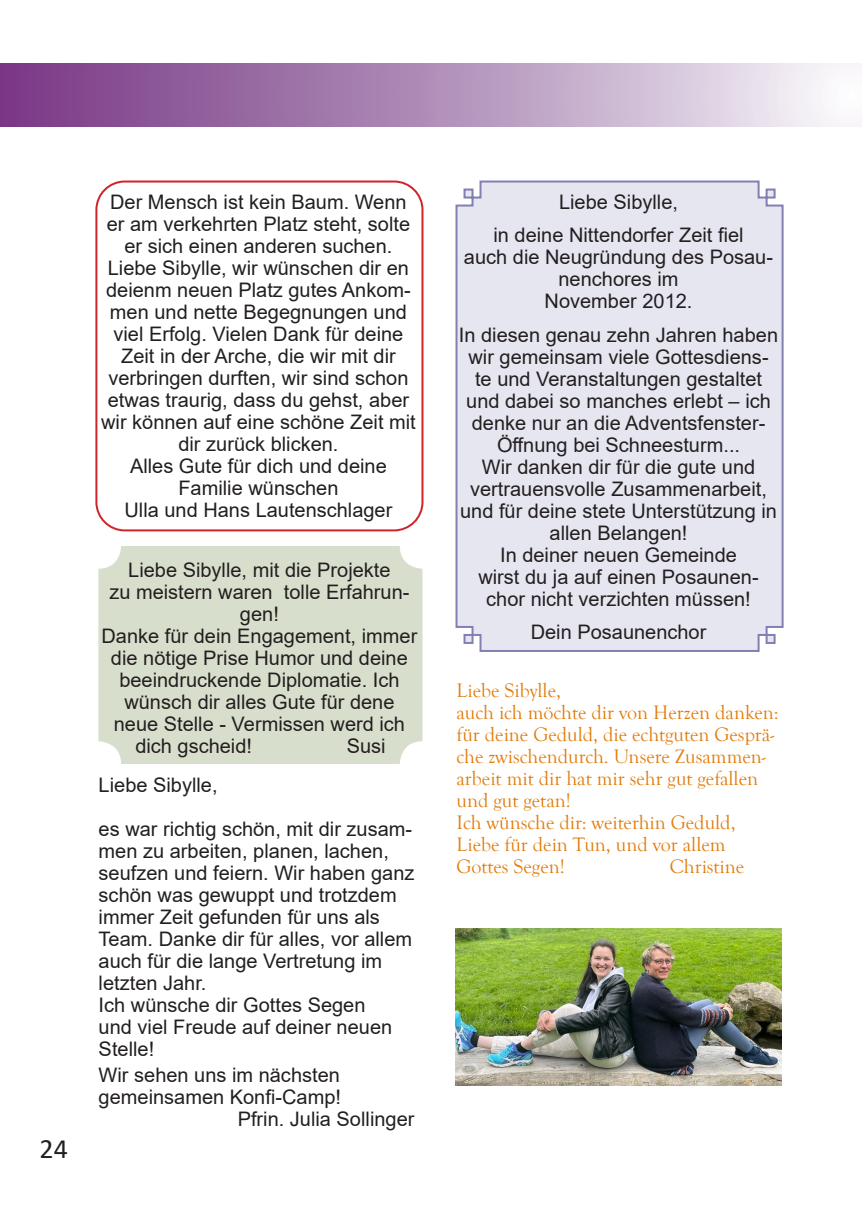
<style>
.page{position:relative;width:862px;height:1214px;background:#fff}
.page>*{position:absolute;margin:0;border:0;box-sizing:border-box;transform-origin:0 0}
.t1{font:28px "Calibri";color:#231f20}
.t2{font:20px/22px "Arial";color:#231f20;text-align:center}
.t3{font:20px/22px "Goudy Old Style T";color:#e27b0a}
</style>
<div class="page">
<div style="left:0;top:64px;width:862px;height:62px;background:linear-gradient(to right,#733180,#f5f5f8)"></div>
<div style="left:95px;top:180px;width:328px;height:351px;border:2px solid #d1232a;border-radius:28px"></div>
<div style="left:455px;top:180px;width:329px;height:472px;background:#e6e6f0"></div>
<div style="left:98px;top:546px;width:324px;height:218px;background:#d8decc;border-radius:23px"></div>
<img style="left:455px;top:928px;width:327px;height:157px">
<h1 class="t1" style="left:40px;top:1128px;width:30px">24</h1>
<p class="t2" style="left:101px;top:191px;width:316px">Der Mensch ist kein Baum. Wenn er am verkehrten Platz steht, solte er sich einen anderen suchen.<br>Liebe Sibylle, wir wünschen dir en deienm neuen Platz gutes Ankom&shy;men und nette Begegnungen und viel Erfolg. Vielen Dank für deine<br>Zeit in der Arche, die wir mit dir verbringen durften, wir sind schon etwas traurig, dass du gehst, aber wir können auf eine schöne Zeit mit dir zurück blicken.<br>Alles Gute für dich und deine<br>Familie wünschen<br>Ulla und Hans Lautenschlager</p>
<p class="t2" style="left:493px;top:185px;width:252px;line-height:33.4px">Liebe Sibylle,<br>in deine Nittendorfer Zeit fiel</p>
<p class="t2" style="left:464px;top:246px;width:311px">auch die Neugründung des Posau&shy;nenchores im<br>November 2012.</p>
<p class="t2" style="left:459px;top:323px;width:321px">In diesen genau zehn Jahren haben wir gemeinsam viele Gottesdiens&shy;te und Veranstaltungen gestaltet und dabei so manches erlebt – ich denke nur an die Adventsfenster-<br>Öffnung bei Schneesturm...<br>Wir danken dir für die gute und vertrauensvolle Zusammenarbeit, und für deine stete Unterstützung in allen Belangen!<br>In deiner neuen Gemeinde<br>wirst du ja auf einen Posaunen&shy;chor nicht verzichten müssen!</p>
<p class="t2" style="left:531px;top:621px;width:177px">Dein Posaunenchor</p>
<p class="t2" style="left:128px;top:558px;width:264px">Liebe Sibylle, mit die Projekte</p>
<p class="t2" style="left:109px;top:580px;width:302px">zu meistern waren tolle Erfahrun-</p>
<p class="t2" style="left:240px;top:602px;width:40px">gen!</p>
<p class="t2" style="left:102px;top:624px;width:317px">Danke für dein Engagement, immer</p>
<p class="t2" style="left:111px;top:646px;width:298px">die nötige Prise Humor und deine</p>
<p class="t2" style="left:119px;top:668px;width:282px">beeindruckende Diplomatie. Ich</p>
<p class="t2" style="left:124px;top:690px;width:272px">wünsch dir alles Gute für dene</p>
<p class="t2" style="left:114px;top:712px;width:293px">neue Stelle - Vermissen werd ich</p>
<p class="t2" style="left:135px;top:734px;width:118px">dich gscheid!</p>
<p class="t2" style="left:347px;top:734px;width:40px">Susi</p>
<p class="t3" style="left:456px;top:680px;width:324px">Liebe Sibylle,<br>auch ich möchte dir von Herzen danken: für deine Geduld, die echtguten Gesprä&shy;che zwischendurch. Unsere Zusammen&shy;arbeit mit dir hat mir sehr gut gefallen und gut getan!<br>Ich wünsche dir: weiterhin Geduld,<br>Liebe für dein Tun, und vor allem<br>Gottes Segen!</p>
<p class="t2" style="left:99px;top:774px;width:120px">Liebe Sibylle,</p>
<p class="t2" style="left:99px;top:818px;width:317px;text-align:left">es war richtig schön, mit dir zusam&shy;men zu arbeiten, planen, lachen, seufzen und feiern. Wir haben ganz schön was gewuppt und trotzdem immer Zeit gefunden für uns als<br>Team. Danke dir für alles, vor allem auch für die lange Vertretung im letzten Jahr.<br>Ich wünsche dir Gottes Segen<br>und viel Freude auf deiner neuen<br>Stelle!</p>
<p class="t2" style="left:99px;top:1064px;width:243px">Wir sehen uns im nächsten</p>
<p class="t2" style="left:99px;top:1086px;width:244px">gemeinsamen Konfi-Camp!</p>
<p class="t2" style="left:238px;top:1108px;width:178px">Pfrin. Julia Sollinger</p>
<p class="t3" style="left:670px;top:856px;width:76px">Christine</p>
</div>
